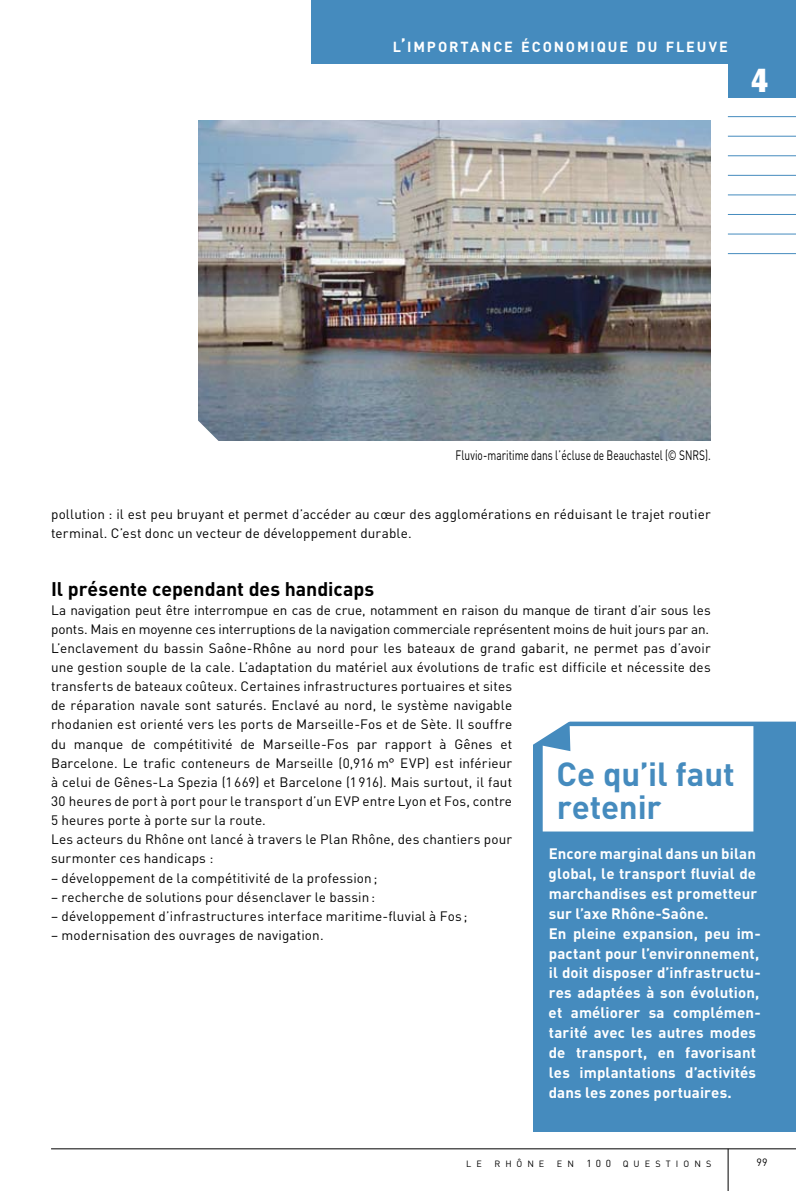
<style>
.page{position:relative;width:796px;height:1191px;background:#fff}
.page>*{position:absolute;margin:0;border:0;box-sizing:border-box;transform-origin:0 0}
.t1{font:700 33px/33px "DIN";letter-spacing:-.005em;color:#458bbe}
.t2{font:800 32.85px "Akzidenz Grotesk BE";color:#fff}
.t3{font:700 19.5px "DIN";color:#000}
.t4{font:700 15px/19.8px "DIN";letter-spacing:.01em;color:#fff}
.t5{font:700 14.4px "DIN";letter-spacing:.13em;color:#fff}
.t6{font:13.5px/19.2px "DIN";letter-spacing:.01em;color:#000}
.t7{font:13.5px "DIN";letter-spacing:.01em;color:#000;scale:.75 1}
.t8{font:10.5px "DIN";color:#000}
.t9{font:9px "DIN";letter-spacing:.555em;color:#000}
.s1{font-size:19.2px}
.s2{font-size:10.2px}
</style>
<div class="page">
<hr style="left:51px;top:1148px;width:744px;height:1px;background:#000">
<hr style="left:727px;top:1148px;width:1px;height:43px;background:#000">
<div style="left:727px;top:0;width:68px;height:98px;background:#458bbe"></div>
<div style="left:310px;top:0;width:485px;height:64px;background:#458bbe"></div>
<hr style="left:727px;top:116px;width:68px;height:1px;background:#458bbe">
<hr style="left:727px;top:136px;width:68px;height:1px;background:#458bbe">
<hr style="left:727px;top:155px;width:68px;height:1px;background:#458bbe">
<hr style="left:727px;top:175px;width:68px;height:1px;background:#458bbe">
<hr style="left:727px;top:194px;width:68px;height:1px;background:#458bbe">
<hr style="left:727px;top:214px;width:68px;height:1px;background:#458bbe">
<hr style="left:727px;top:234px;width:68px;height:1px;background:#458bbe">
<hr style="left:727px;top:253px;width:68px;height:1px;background:#458bbe">
<div style="left:533px;top:725px;width:262px;height:406px;background:#458bbe"></div>
<div style="left:544px;top:714px;width:207px;height:116px;background:#fff"></div>
<div style="left:542px;top:712px;width:211px;height:119px;border:3px solid #fff"></div>
<div style="left:517px;top:703px;width:278px;height:20px;background:#fff"></div>
<div style="left:522px;top:721px;width:273px;height:5px;background:#458bbe"></div>
<svg style="left:522px;top:721px;width:62px;height:31px"></svg>
<img style="left:199px;top:120px;width:510px;height:321px">
<svg style="left:198px;top:418px;width:23px;height:23px"></svg>
<p class="t5" style="left:392px;top:37px;width:336px">L<span class="s1">’</span>IMPORTANCE ÉCONOMIQUE DU FLEUVE</p>
<h2 class="t2" style="left:750px;top:62px;width:19px">4</h2>
<p class="t7" style="left:455px;top:446px;width:342px">Fluvio-maritime dans l’écluse de Beauchastel (© SNRS).</p>
<p class="t6" style="left:51px;top:504px;width:660px">pollution : il est peu bruyant et permet d’accéder au cœur des agglomérations en réduisant le trajet routier terminal. C’est donc un vecteur de développement durable.</p>
<h3 class="t3" style="left:51px;top:575px;width:324px">I l présente cependant des handicaps</h3>
<p class="t6" style="left:51px;top:600px;width:660px">La navigation peut être interrompue en cas de crue, notamment en raison du manque de tirant d’air sous les ponts. Mais en moyenne ces interruptions de la navigation commerciale représentent moins de huit jours par an.<br>L’enclavement du bassin Saône-Rhône au nord pour les bateaux de grand gabarit, ne permet pas d’avoir une gestion souple de la cale. L’adaptation du matériel aux évolutions de trafic est difficile et nécessite des transferts de bateaux coûteux. Certaines infrastructures portuaires et sites<br>de réparation navale sont saturés. Enclavé au nord, le système navigable<br>rhodanien est orienté vers les ports de Marseille-Fos et de Sète. Il souffre<br>du manque de compétitivité de Marseille-Fos par rapport à Gênes et<br>Barcelone. Le trafic conteneurs de Marseille (0,916 m° EVP) est inférieur<br>à celui de Gênes-La Spezia (1669) et Barcelone (1916). Mais surtout, il faut<br>30 heures de port à port pour le transport d’un EVP entre Lyon et Fos, contre<br>5 heures porte à porte sur la route.<br>Les acteurs du Rhône ont lancé à travers le Plan Rhône, des chantiers pour<br>surmonter ces handicaps :</p>
<p class="t6" style="left:51px;top:868px;width:328px">– développement de la compétitivité de la profession;</p>
<p class="t6" style="left:51px;top:887px;width:325px">– recherche de solutions pour désenclaver le bassin:</p>
<p class="t6" style="left:51px;top:906px;width:417px">– développement d’infrastructures interface maritime-fluvial à Fos ;</p>
<p class="t6" style="left:51px;top:925px;width:274px">– modernisation des ouvrages de navigation.</p>
<h1 class="t1" style="left:556px;top:756px;width:180px">Ce qu’il faut retenir</h1>
<p class="t4" style="left:548px;top:843px;width:213px">Encore marginal dans un bilan global, le transport fluvial de marchandises est prometteur sur l’axe Rhône-Saône.<br>En pleine expansion, peu im&shy;pactant pour l’environnement, il doit disposer d’infrastructu&shy;res adaptées à son évolution, et améliorer sa complémen&shy;tarité avec les autres modes de transport, en favorisant les implantations d’activités dans les zones portuaires.</p>
<p class="t9" style="left:466px;top:1157px;width:17px">L E</p>
<p class="t9" style="left:494px;top:1157px;width:51px">RHÔNE</p>
<p class="t9" style="left:556px;top:1157px;width:156px">EN <span class="s2">100</span> QUESTIONS</p>
<p class="t8" style="left:756px;top:1155px;width:12px">99</p>
</div>
